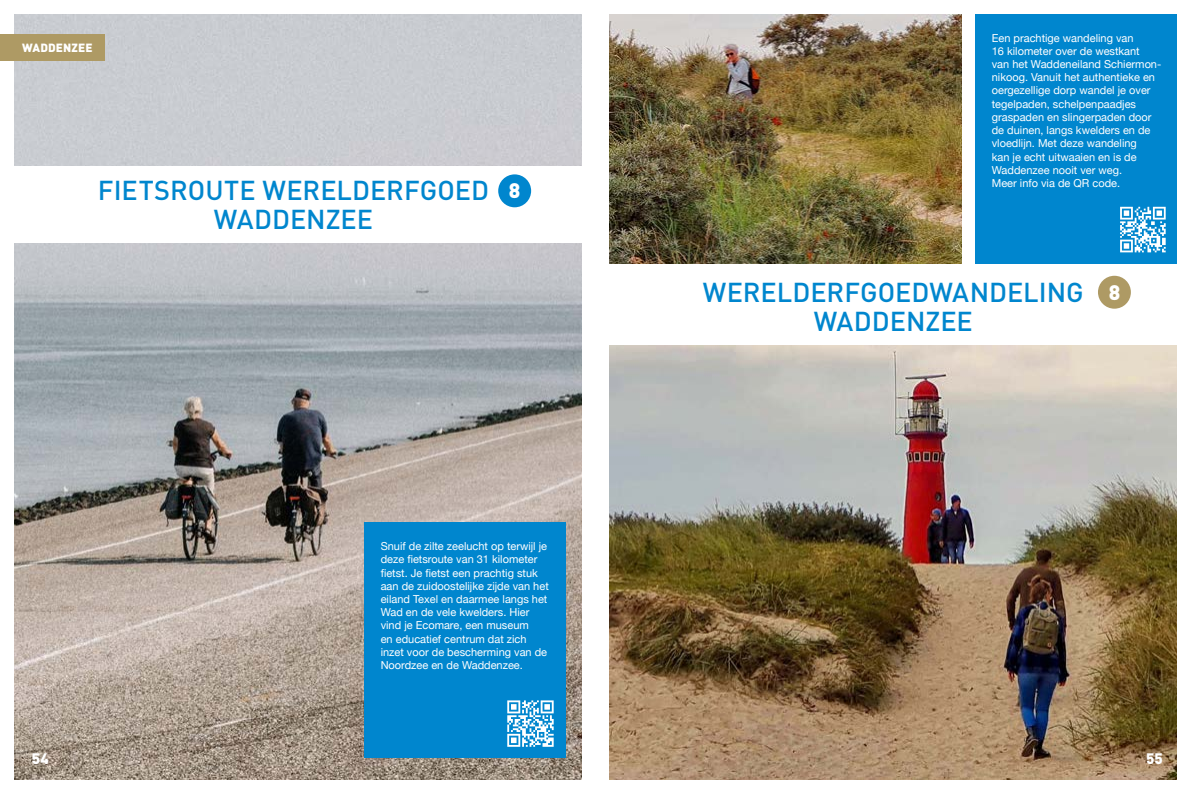
<style>
.page{position:relative;width:1191px;height:794px;background:#fff}
.page>*{position:absolute;margin:0;border:0;box-sizing:border-box;transform-origin:0 0}
.t1{font:500 27px/29px "DIN Pro";color:#0086ce;text-align:center}
.t2{font:900 20.8px "DIN Pro";color:#fff}
.t3{font:900 15px "DIN";color:#fff}
.t4{font:900 11.8px "DIN Pro";letter-spacing:.01em;color:#fff}
.t5{font:11px/13.2px "Helvetica Neue";color:#fff}
</style>
<div class="page">
<img style="left:609px;top:346px;width:567px;height:434px">
<img style="left:609px;top:14px;width:352px;height:250px">
<div style="left:975px;top:14px;width:201px;height:250px;background:#0086ce"></div>
<img style="left:14px;top:14px;width:567px;height:766px">
<div style="left:0;top:34px;width:104px;height:27px;background:#ae9a64"></div>
<div style="left:14px;top:166px;width:567px;height:76px;background:#fff"></div>
<div style="left:498px;top:174px;width:33px;height:33px;background:#0086ce;border-radius:50%"></div>
<div style="left:364px;top:522px;width:202px;height:236px;background:#0086ce"></div>
<div style="left:1098px;top:276px;width:32px;height:33px;background:#ae9a64;border-radius:50%"></div>
<svg style="left:507px;top:700px;width:46px;height:47px"></svg>
<svg style="left:1120px;top:207px;width:45px;height:45px"></svg>
<p class="t4" style="left:22px;top:40px;width:72px">WADDENZEE</p>
<h1 class="t1" style="left:98px;top:175px;width:392px">FIETSROUTE WERELDERFGOED<br>WADDENZEE</h1>
<h2 class="t2" style="left:509px;top:177px;width:13px">8</h2>
<h3 class="t3" style="left:32px;top:749px;width:18px">54</h3>
<p class="t5" style="left:381px;top:540px;width:170px">Snuif de zilte zeelucht op terwijl je deze fietsroute van 31 kilometer fietst. Je fietst een prachtig stuk aan de zuidoostelijke zijde van het eiland Texel en daarmee langs het<br>Wad en de vele kwelders. Hier vind je Ecomare, een museum<br>en educatief centrum dat zich inzet voor de bescherming van de<br>Noordzee en de Waddenzee.</p>
<p class="t5" style="left:991px;top:32px;width:171px">Een prachtige wandeling van<br>16 kilometer over de westkant<br>van het Waddeneiland Schiermon&shy;nikoog. Vanuit het authentieke en oergezellige dorp wandel je over tegelpaden, schelpenpaadjes graspaden en slingerpaden door de duinen, langs kwelders en de vloedlijn. Met deze wandeling<br>kan je echt uitwaaien en is de<br>Waddenzee nooit ver weg.<br>Meer info via de QR code.</p>
<h1 class="t1" style="left:702px;top:276px;width:382px">WERELDERFGOEDWANDELING<br>WADDENZEE</h1>
<h2 class="t2" style="left:1108px;top:278px;width:13px">8</h2>
<h3 class="t3" style="left:1146px;top:749px;width:18px">55</h3>
</div>
